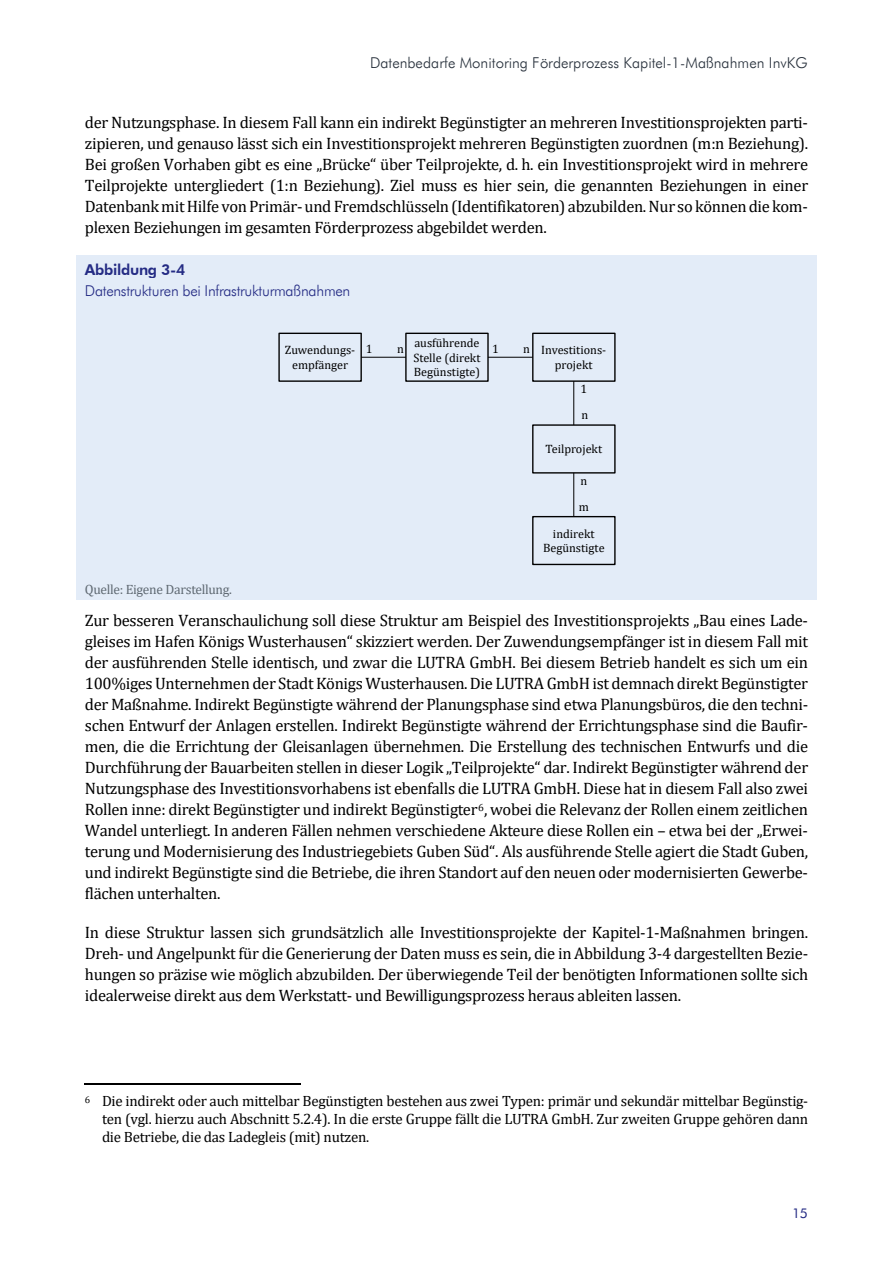
<style>
.page{position:relative;width:893px;height:1264px;background:#fff}
.page>*{position:absolute;margin:0;border:0;box-sizing:border-box;transform-origin:0 0}
.t1{font:16.5px/21px "Cambria";letter-spacing:-.02em;color:#000;text-align:justify}
.t2{font:15px/17.5px "Cambria";letter-spacing:-.015em;color:#000;text-align:justify}
.t3{font:300 15px "Futura BT";color:#28313c}
.t4{font:300 15px "Futura BT";letter-spacing:-.02em;color:#242b84}
.t5{font:800 15px "Futura BT";letter-spacing:-.02em;color:#242b84}
.t6{font:13.5px "Cambria";letter-spacing:-.025em;color:#5f6972}
.t7{font:13.5px "Futura BT";color:#242b84}
.t8{font:12.15px/14.5px "Cambria";color:#000;text-align:center}
</style>
<div class="page">
<div style="left:77px;top:256px;width:739px;height:23px;background:#e3ecf8"></div>
<hr style="left:77px;top:255px;width:739px;height:1px;background:#e3ecf8">
<div style="left:77px;top:279px;width:739px;height:21px;background:#e3ecf8"></div>
<div style="left:77px;top:300px;width:739px;height:16px;background:#e3ecf8"></div>
<div style="left:77px;top:316px;width:739px;height:15px;background:#e3ecf8"></div>
<svg style="left:76px;top:255px;width:1px;height:76px"></svg>
<svg style="left:816px;top:255px;width:1px;height:76px"></svg>
<div style="left:77px;top:331px;width:739px;height:234px;background:#e3ecf8"></div>
<hr style="left:76px;top:331px;width:1px;height:234px;background:#e3ecf8">
<hr style="left:816px;top:331px;width:1px;height:234px;background:#e3ecf8">
<div style="left:77px;top:565px;width:739px;height:16px;background:#e3ecf8"></div>
<div style="left:77px;top:581px;width:739px;height:17px;background:#e3ecf8"></div>
<hr style="left:77px;top:598px;width:739px;height:1px;background:#e3ecf8">
<svg style="left:76px;top:565px;width:1px;height:34px"></svg>
<svg style="left:816px;top:565px;width:1px;height:34px"></svg>
<hr style="left:85px;top:1083px;width:216px;height:1px;background:#000">
<div style="left:278px;top:332px;width:84px;height:50px;border:1px solid #000"></div>
<div style="left:405px;top:332px;width:84px;height:50px;border:1px solid #000"></div>
<div style="left:532px;top:332px;width:84px;height:50px;border:1px solid #000"></div>
<hr style="left:361px;top:357px;width:45px;height:1px;background:#000">
<hr style="left:488px;top:357px;width:45px;height:1px;background:#000">
<div style="left:532px;top:516px;width:84px;height:49px;border:1px solid #000"></div>
<hr style="left:574px;top:381px;width:1px;height:44px;background:#000">
<div style="left:532px;top:424px;width:84px;height:49px;border:1px solid #000"></div>
<hr style="left:574px;top:472px;width:1px;height:44px;background:#000">
<p class="t3" style="left:370px;top:53px;width:439px">Datenbedarfe Monitoring Förderprozess Kapitel-1-Maßnahmen InvKG</p>
<p class="t1" style="left:85px;top:112px;width:725px">der Nutzungsphase. In diesem Fall kann ein indirekt Begünstigter an mehreren Investitionsprojekten parti&shy;zipieren, und genauso lässt sich ein Investitionsprojekt mehreren Begünstigten zuordnen (m:n Beziehung).<br>Bei großen Vorhaben gibt es eine „Brücke“ über Teilprojekte, d. h. ein Investitionsprojekt wird in mehrere Teilprojekte untergliedert (1:n Beziehung). Ziel muss es hier sein, die genannten Beziehungen in einer Datenbank mit Hilfe vonPrimär-und Fremdschlüsseln(Identifikatoren) abzubilden. Nur so könnendie kom&shy;plexen Beziehungen im gesamten Förderprozess abgebildet werden.</p>
<p class="t5" style="left:85px;top:261px;width:102px">Abbildung 3-4</p>
<p class="t4" style="left:85px;top:281px;width:267px">Datenstrukturen bei Infrastrukturmaßnahmen</p>
<p class="t8" style="left:285px;top:343px;width:72px">Zuwendungs&shy;empfänger</p>
<p class="t8" style="left:413px;top:335px;width:69px;text-align:justify">ausführende Stelle (direkt Begünstigte)</p>
<p class="t8" style="left:541px;top:343px;width:67px">Investitions&shy;projekt</p>
<p class="t8" style="left:366px;top:341px;width:8px">1</p>
<p class="t8" style="left:397px;top:342px;width:8px">n</p>
<p class="t8" style="left:492px;top:342px;width:8px">1</p>
<p class="t8" style="left:523px;top:342px;width:8px">n</p>
<p class="t8" style="left:580px;top:381px;width:8px">1</p>
<p class="t8" style="left:582px;top:407px;width:8px">n</p>
<p class="t8" style="left:546px;top:442px;width:58px">Teilprojekt</p>
<p class="t8" style="left:580px;top:473px;width:8px">n</p>
<p class="t8" style="left:579px;top:499px;width:12px">m</p>
<p class="t8" style="left:543px;top:526px;width:63px">indirekt<br>Begünstigte</p>
<p class="t6" style="left:85px;top:581px;width:149px">Quelle: Eigene Darstellung.</p>
<p class="t1" style="left:85px;top:609px;width:725px">Zur besseren Veranschaulichung soll diese Struktur am Beispiel des Investitionsprojekts „Bau eines Lade&shy;gleises im Hafen Königs Wusterhausen“ skizziert werden. Der Zuwendungsempfänger ist in diesem Fall mit der ausführenden Stelle identisch, und zwar die LUTRA GmbH. Bei diesem Betrieb handelt es sich um ein 100%iges Unternehmen der Stadt Königs Wusterhausen. Die LUTRA GmbH ist demnach direkt Begünstigter der Maßnahme. Indirekt Begünstigte während der Planungsphase sind etwa Planungsbüros, die den techni&shy;schen Entwurf der Anlagen erstellen. Indirekt Begünstigte während der Errichtungsphase sind die Baufir&shy;men, die die Errichtung der Gleisanlagen übernehmen. Die Erstellung des technischen Entwurfs und die Durchführung der Bauarbeiten stellen in dieser Logik „Teilprojekte“ dar. Indirekt Begünstigter während der Nutzungsphase des Investitionsvorhabens ist ebenfalls die LUTRA GmbH. Diese hat in diesem Fall also zwei Rollen inne: direkt Begünstigter und indirekt Begünstigter<sup>6</sup>, wobei die Relevanz der Rollen einem zeitlichen Wandel unterliegt. In anderen Fällen nehmen verschiedene Akteure diese Rollen ein – etwa bei der „Erwei&shy;terung und Modernisierung des Industriegebiets Guben Süd“. Als ausführende Stelle agiert die Stadt Guben, und indirekt Begünstigte sind die Betriebe, die ihren Standort auf den neuen oder modernisierten Gewerbe&shy;flächen unterhalten.</p>
<p class="t1" style="left:85px;top:921px;width:725px">In diese Struktur lassen sich grundsätzlich alle Investitionsprojekte der Kapitel-1-Maßnahmen bringen.<br>Dreh- und Angelpunkt für die Generierung der Daten muss es sein, die in Abbildung 3-4 dargestellten Bezie&shy;hungen so präzise wie möglich abzubilden. Der überwiegende Teil der benötigten Informationen sollte sich idealerweise direkt aus dem Werkstatt- und Bewilligungsprozess heraus ableiten lassen.</p>
<p class="t2" style="left:102px;top:1092px;width:708px;text-indent:-17px"><sup>6</sup> Die indirekt oder auch mittelbar Begünstigten bestehen aus zwei Typen: primär und sekundär mittelbar Begünstig&shy;ten (vgl. hierzu auch Abschnitt 5.2.4). In die erste Gruppe fällt die LUTRA GmbH. Zur zweiten Gruppe gehören dann die Betriebe, die das Ladegleis (mit) nutzen.</p>
<p class="t7" style="left:792px;top:1204px;width:17px">15</p>
</div>
